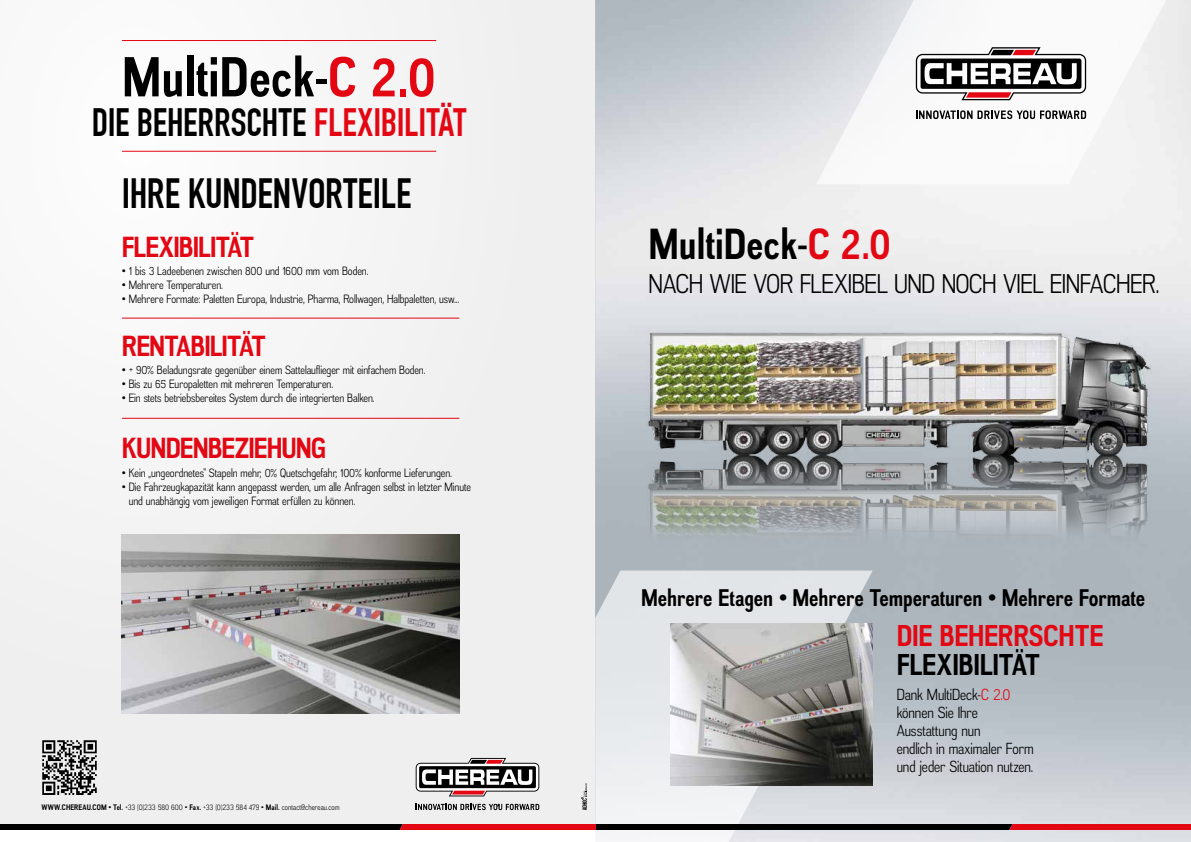
<style>
.page{position:relative;width:1191px;height:842px;background:#fff}
.page>*{position:absolute;margin:0;border:0;box-sizing:border-box;transform-origin:0 0}
.t1{font:700 56.1px "Akazan";color:#000}
.t2{font:700 43.3px "Akazan";color:#000}
.t3{font:700 41.4px "DIN Condensed";letter-spacing:-.005em;color:#000}
.t4{font:700 38.7px "DIN Condensed";color:#000}
.t5{font:700 30px "Akazan";letter-spacing:-.015em;color:#e30613}
.t6{font:700 30px "Akazan";letter-spacing:-.01em;color:#000}
.t7{font:700 29px "Akazan";letter-spacing:-.035em;color:#e30613}
.t8{font:27px "Akazan Bk";letter-spacing:-.02em;color:#000}
.t9{font:700 24px "Akazan";color:#000}
.t10{font:16px/18px "Akazan Bk";color:#000}
.t11{font:12px/14px "Akazan Bk";color:#000}
.t12{font:8px "Akazan Bk";letter-spacing:.01em;color:#000}
.s1{color:#e30613}
.s2{font-family:"Akazan";font-weight:700}
</style>
<div class="page">
<img style="left:595px;top:0;width:596px;height:842px">
<svg style="left:816px;top:0;width:375px;height:184px"></svg>
<svg style="left:247px;top:570px;width:625px;height:272px;fill:#e4e6e9"></svg>
<svg style="left:916px;top:110px;width:170px;height:9px"></svg>
<svg style="left:915px;top:47px;width:171px;height:53px"></svg>
<img style="left:670px;top:624px;width:202px;height:161px">
<img style="left:624px;top:318px;width:538px;height:267px">
<div style="left:0;top:0;width:595px;height:829px;background:#f3f3f3"></div>
<hr style="left:122px;top:151px;width:314px;height:1px;background:#e30613">
<hr style="left:122px;top:318px;width:337px;height:1px;background:#e30613">
<hr style="left:122px;top:418px;width:337px;height:1px;background:#e30613">
<hr style="left:122px;top:40px;width:314px;height:1px;background:#e30613">
<svg style="left:0;top:825px;width:1191px;height:4px;background:#470106"></svg>
<svg style="left:416px;top:758px;width:123px;height:38px"></svg>
<svg style="left:416px;top:804px;width:123px;height:6px"></svg>
<svg style="left:581px;top:783px;width:6px;height:27px"></svg>
<img style="left:42px;top:740px;width:55px;height:55px">
<img style="left:122px;top:535px;width:337px;height:178px">
<h1 class="t1" style="left:122px;top:46px;width:316px">MultiDeck-<span class="s1">C 2.0</span></h1>
<h3 class="t4" style="left:92px;top:99px;width:376px">DIE BEHERRSCHTE <span class="s1">FLEXIBILITÄT</span></h3>
<h3 class="t3" style="left:122px;top:169px;width:291px">IHRE KUNDENVORTEILE</h3>
<h3 class="t7" style="left:122px;top:231px;width:134px">FLEXIBILITÄT</h3>
<p class="t11" style="left:122px;top:264px;width:248px">• 1 bis 3 Ladeebenen zwischen 800 und 1600 mm vom Boden.</p>
<p class="t11" style="left:122px;top:278px;width:103px">• Mehrere Temperaturen.</p>
<p class="t11" style="left:122px;top:292px;width:339px">• Mehrere Formate: Paletten Europa, Industrie, Pharma, Rollwagen, Halbpaletten, usw...</p>
<h3 class="t7" style="left:122px;top:330px;width:145px">RENTABILITÄT</h3>
<p class="t11" style="left:122px;top:363px;width:305px">• + 90% Beladungsrate gegenüber einem Sattelauflieger mit einfachem Boden.</p>
<p class="t11" style="left:122px;top:377px;width:213px">• Bis zu 65 Europaletten mit mehreren Temperaturen.</p>
<p class="t11" style="left:122px;top:391px;width:254px">• Ein stets betriebsbereites System durch die integrierten Balken.</p>
<h3 class="t7" style="left:122px;top:432px;width:206px">KUNDENBEZIEHUNG</h3>
<p class="t11" style="left:122px;top:466px;width:331px">• Kein „ungeordnetes“ Stapeln mehr, 0% Quetschgefahr, 100% konforme Lieferungen.</p>
<p class="t11" style="left:129px;top:480px;width:344px;text-indent:-7px">• Die Fahrzeugkapazität kann angepasst werden, um alle Anfragen selbst in letzter Minute und unabhängig vom jeweiligen Format erfüllen zu können.</p>
<p class="t12" style="left:41px;top:803px;width:300px"><span class="s2">WWW.CHEREAU.COM • Tel.</span> +33 (0)233 580 600 • <span class="s2">Fax.</span> +33 (0)233 584 479 • <span class="s2">Mail.</span> contact@chereau.com</p>
<h2 class="t2" style="left:648px;top:220px;width:244px">MultiDeck-<span class="s1">C 2.0</span></h2>
<h3 class="t8" style="left:648px;top:269px;width:512px">NACH WIE VOR FLEXIBEL UND NOCH VIEL EINFACHER.</h3>
<h3 class="t9" style="left:641px;top:585px;width:505px">Mehrere Etagen • Mehrere Temperaturen • Mehrere Formate</h3>
<h3 class="t5" style="left:896px;top:619px;width:208px">DIE BEHERRSCHTE</h3>
<h3 class="t6" style="left:896px;top:648px;width:145px">FLEXIBILITÄT</h3>
<h3 class="t10" style="left:896px;top:686px;width:138px">Dank MultiDeck-<span class="s1">C 2.0 </span>können Sie Ihre<br>Ausstattung nun<br>endlich in maximaler Form und jeder Situation nutzen.</h3>
</div>
